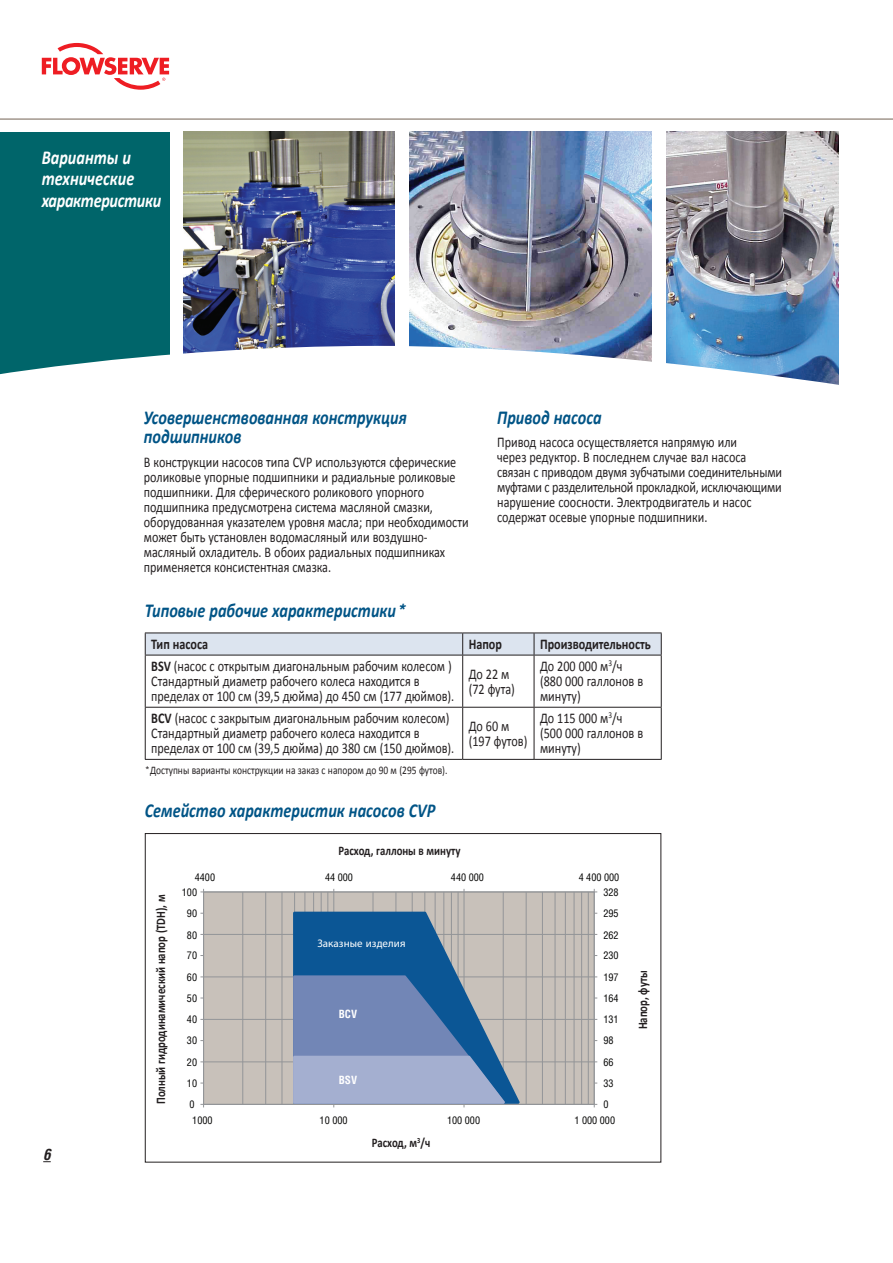
<style>
.page{position:relative;width:893px;height:1263px;background:#fff}
.page>*{position:absolute;margin:0;border:0;box-sizing:border-box;transform-origin:0 0}
.PB-Sub_Header{font:italic 700 19.8px/19.5px "Calibri";color:#005486;scale:.82 1}
.PB-Page_Title_White{font:italic 700 19.8px/21.6px "Calibri";color:#fff;scale:.82 1}
.t1{font:italic 700 condensed 15px "Helvetica LT Std";color:#231f20}
.PB-Body_Copy{font:14.85px/15px "Calibri";color:#231f20;scale:.82 1}
.PB-Body_Copy-2{font:700 14.85px "Calibri";color:#231f20;scale:.82 1}
.t2{font:700 13.2px "Calibri";color:#231f20;scale:.82 1}
.PB-Foot_Note{font:11.55px "Calibri";color:#231f20;scale:.82 1}
.t3{font:10.95px "Myriad Pro";letter-spacing:.01em;color:#fff}
.t4{font:700 condensed 10.95px "Helvetica LT Std";letter-spacing:.01em;color:#fff}
.t5{font:condensed 10.2px "Helvetica LT Std";color:#050504}
.s1{font-family:"Helvetica LT Std";font-stretch:condensed;font-size:18px}
.s2{font-weight:700}
.s3{font-family:"Helvetica LT Std";font-stretch:condensed;font-size:10.5px}
</style>
<div class="page">
<hr style="left:0;top:119px;width:892px;height:1px;background:#a1968b">
<svg style="left:42px;top:43px;width:127px;height:47px"></svg>
<img style="left:666px;top:132px;width:172px;height:214px">
<img style="left:409px;top:132px;width:242px;height:214px">
<img style="left:183px;top:132px;width:212px;height:214px">
<div style="left:0;top:132px;width:169px;height:253px;background:#00656a"></div>
<svg style="left:0;top:346px;width:839px;height:39px"></svg>
<hr style="left:145px;top:632px;width:317px;height:1px;background:#231f20">
<hr style="left:462px;top:632px;width:72px;height:1px;background:#231f20">
<hr style="left:534px;top:632px;width:127px;height:1px;background:#231f20">
<div style="left:145px;top:633px;width:516px;height:21px;background:#dce4ef"></div>
<hr style="left:145px;top:654px;width:317px;height:1px;background:#231f20">
<hr style="left:145px;top:655px;width:1px;height:52px;background:#231f20">
<hr style="left:462px;top:654px;width:72px;height:1px;background:#231f20">
<hr style="left:462px;top:655px;width:1px;height:52px;background:#231f20">
<hr style="left:534px;top:654px;width:127px;height:1px;background:#231f20">
<hr style="left:533px;top:655px;width:1px;height:52px;background:#231f20">
<hr style="left:660px;top:655px;width:1px;height:52px;background:#231f20">
<hr style="left:145px;top:707px;width:317px;height:1px;background:#231f20">
<hr style="left:145px;top:707px;width:1px;height:52px;background:#231f20">
<hr style="left:462px;top:707px;width:72px;height:1px;background:#231f20">
<hr style="left:462px;top:707px;width:1px;height:52px;background:#231f20">
<hr style="left:534px;top:707px;width:127px;height:1px;background:#231f20">
<hr style="left:533px;top:707px;width:1px;height:52px;background:#231f20">
<hr style="left:660px;top:707px;width:1px;height:52px;background:#231f20">
<hr style="left:145px;top:759px;width:317px;height:1px;background:#231f20">
<hr style="left:462px;top:759px;width:72px;height:1px;background:#231f20">
<hr style="left:534px;top:759px;width:127px;height:1px;background:#231f20">
<div style="left:395px;top:129px;width:14px;height:248px;background:#fff"></div>
<div style="left:651px;top:129px;width:14px;height:248px;background:#fff"></div>
<div style="left:203px;top:892px;width:391px;height:212px;background:#c8c1ba"></div>
<hr style="left:203px;top:891px;width:391px;height:1px;background:#939598">
<hr style="left:203px;top:934px;width:391px;height:1px;background:#939598">
<hr style="left:203px;top:976px;width:391px;height:1px;background:#939598">
<hr style="left:203px;top:1019px;width:391px;height:1px;background:#939598">
<hr style="left:203px;top:1061px;width:391px;height:1px;background:#939598">
<hr style="left:587px;top:892px;width:1px;height:212px;background:#939598">
<hr style="left:581px;top:892px;width:1px;height:212px;background:#939598">
<hr style="left:573px;top:892px;width:1px;height:212px;background:#939598">
<hr style="left:565px;top:892px;width:1px;height:212px;background:#939598">
<hr style="left:554px;top:892px;width:1px;height:212px;background:#939598">
<hr style="left:542px;top:892px;width:1px;height:212px;background:#939598">
<hr style="left:525px;top:892px;width:1px;height:212px;background:#939598">
<hr style="left:502px;top:892px;width:1px;height:212px;background:#939598">
<hr style="left:457px;top:892px;width:1px;height:212px;background:#939598">
<hr style="left:451px;top:892px;width:1px;height:212px;background:#939598">
<hr style="left:443px;top:892px;width:1px;height:212px;background:#939598">
<hr style="left:434px;top:892px;width:1px;height:212px;background:#939598">
<hr style="left:424px;top:892px;width:1px;height:212px;background:#939598">
<hr style="left:412px;top:892px;width:1px;height:212px;background:#939598">
<hr style="left:395px;top:892px;width:1px;height:212px;background:#939598">
<hr style="left:372px;top:892px;width:1px;height:212px;background:#939598">
<hr style="left:327px;top:892px;width:1px;height:212px;background:#939598">
<hr style="left:321px;top:892px;width:1px;height:212px;background:#939598">
<hr style="left:313px;top:892px;width:1px;height:212px;background:#939598">
<hr style="left:304px;top:892px;width:1px;height:212px;background:#939598">
<hr style="left:294px;top:892px;width:1px;height:212px;background:#939598">
<hr style="left:281px;top:892px;width:1px;height:212px;background:#939598">
<hr style="left:265px;top:892px;width:1px;height:212px;background:#939598">
<hr style="left:242px;top:892px;width:1px;height:212px;background:#939598">
<hr style="left:463px;top:892px;width:1px;height:212px;background:#939598">
<hr style="left:333px;top:892px;width:1px;height:212px;background:#939598">
<hr style="left:593px;top:892px;width:1px;height:212px;background:#939598">
<hr style="left:203px;top:1104px;width:391px;height:1px;background:#939598">
<svg style="left:293px;top:911px;width:226px;height:196px"></svg>
<p class="PB-Page_Title_White" style="left:42px;top:145px;width:147px">Варианты и технические характеристики</p>
<p class="PB-Sub_Header" style="left:144px;top:406px;width:322px">Усовершенствованная конструкция подшипников</p>
<p class="PB-Body_Copy" style="left:144px;top:454px;width:397px">В конструкции насосов типа CVP используются сферические роликовые упорные подшипники и радиальные роликовые подшипники. Для сферического роликового упорного подшипника предусмотрена система масляной смазки, оборудованная указателем уровня масла; при необходимости может быть установлен водомасляный или воздушно&shy;масляный охладитель. В обоих радиальных подшипниках применяется консистентная смазка.</p>
<p class="PB-Sub_Header" style="left:497px;top:406px;width:129px">Привод насоса</p>
<p class="PB-Body_Copy" style="left:497px;top:434px;width:349px">Привод насоса осуществляется напрямую или<br>через редуктор. В последнем случае вал насоса связан с приводом двумя зубчатыми соединительными муфтами с разделительной прокладкой, исключающими нарушение соосности. Электродвигатель и насос содержат осевые упорные подшипники.</p>
<p class="PB-Sub_Header" style="left:145px;top:599px;width:319px">Типовые рабочие характеристики<span class="s1">*</span></p>
<p class="PB-Body_Copy-2" style="left:151px;top:635px;width:71px">Тип насоса</p>
<p class="PB-Body_Copy-2" style="left:468px;top:635px;width:42px">Напор</p>
<p class="PB-Body_Copy-2" style="left:540px;top:635px;width:137px">Производительность</p>
<p class="PB-Body_Copy" style="left:151px;top:658px;width:368px"><span class="s2">BSV</span> (насос с открытым диагональным рабочим колесом )</p>
<p class="PB-Body_Copy" style="left:151px;top:673px;width:328px">Стандартный диаметр рабочего колеса находится в</p>
<p class="PB-Body_Copy" style="left:151px;top:688px;width:371px">пределах от 100 см (39,5 дюйма) до 450 см (177 дюймов).</p>
<p class="PB-Body_Copy" style="left:540px;top:658px;width:102px">До 200 000 м<sup>3</sup>/ч</p>
<p class="PB-Body_Copy" style="left:540px;top:673px;width:127px">(880 000 галлонов в минуту)</p>
<p class="PB-Body_Copy" style="left:468px;top:665px;width:58px">До 22 м (72 фута)</p>
<p class="PB-Body_Copy" style="left:151px;top:710px;width:365px"><span class="s2">BCV</span> (насос с закрытым диагональным рабочим колесом)</p>
<p class="PB-Body_Copy" style="left:151px;top:725px;width:371px">Стандартный диаметр рабочего колеса находится в пределах от 100 см (39,5 дюйма) до 380 см (150 дюймов).</p>
<p class="PB-Body_Copy" style="left:468px;top:717px;width:73px">До 60 м (197 футов)</p>
<p class="PB-Foot_Note" style="left:145px;top:762px;width:370px"><span class="s3">*</span>Доступны варианты конструкции на заказ с напором до 90 м (295 футов).</p>
<p class="PB-Sub_Header" style="left:145px;top:800px;width:355px">Семейство характеристик насосов CVP</p>
<p class="t2" style="left:338px;top:842px;width:150px">Расход, галлоны в минуту</p>
<p class="PB-Body_Copy" style="left:540px;top:710px;width:102px">До 115 000 м<sup>3</sup>/ч</p>
<p class="PB-Body_Copy" style="left:540px;top:725px;width:127px">(500 000 галлонов в минуту)</p>
<p class="t1" style="left:43px;top:1145px;width:9px">6</p>
<p class="t2" style="left:153px;top:1104px;width:257px;rotate:-90deg">Полный гидродинамический напор (TDH), м</p>
<p class="t5" style="left:195px;top:871px;width:22px">4400</p>
<p class="t5" style="left:325px;top:871px;width:29px">44 000</p>
<p class="t5" style="left:450px;top:871px;width:35px">440 000</p>
<p class="t5" style="left:578px;top:871px;width:42px">4 400 000</p>
<p class="t5" style="left:182px;top:886px;width:17px">100</p>
<p class="t5" style="left:603px;top:886px;width:17px">328</p>
<p class="t5" style="left:187px;top:907px;width:12px">90</p>
<p class="t5" style="left:603px;top:907px;width:17px">295</p>
<p class="t5" style="left:187px;top:928px;width:12px">80</p>
<p class="t3" style="left:317px;top:936px;width:90px">Заказные изделия</p>
<p class="t5" style="left:603px;top:928px;width:17px">262</p>
<p class="t5" style="left:187px;top:949px;width:12px">70</p>
<p class="t5" style="left:603px;top:949px;width:17px">230</p>
<p class="t5" style="left:187px;top:971px;width:12px">60</p>
<p class="t5" style="left:603px;top:971px;width:17px">197</p>
<p class="t5" style="left:187px;top:992px;width:12px">50</p>
<p class="t5" style="left:603px;top:992px;width:17px">164</p>
<p class="t5" style="left:187px;top:1013px;width:12px">40</p>
<p class="t4" style="left:338px;top:1007px;width:20px">BCV</p>
<p class="t5" style="left:603px;top:1013px;width:17px">131</p>
<p class="t5" style="left:187px;top:1033px;width:12px">30</p>
<p class="t5" style="left:603px;top:1033px;width:12px">98</p>
<p class="t5" style="left:187px;top:1055px;width:12px">20</p>
<p class="t5" style="left:603px;top:1055px;width:12px">66</p>
<p class="t5" style="left:187px;top:1076px;width:12px">10</p>
<p class="t4" style="left:338px;top:1073px;width:20px">BSV</p>
<p class="t5" style="left:603px;top:1076px;width:12px">33</p>
<p class="t5" style="left:189px;top:1098px;width:7px">0</p>
<p class="t5" style="left:603px;top:1098px;width:7px">0</p>
<p class="t5" style="left:192px;top:1113px;width:22px">1000</p>
<p class="t5" style="left:319px;top:1113px;width:29px">10 000</p>
<p class="t5" style="left:447px;top:1113px;width:35px">100 000</p>
<p class="t5" style="left:574px;top:1113px;width:42px">1 000 000</p>
<p class="t2" style="left:371px;top:1134px;width:73px">Расход, м<sup>3</sup>/ч</p>
<p class="t2" style="left:634px;top:1029px;width:73px;rotate:-90deg">Напор, футы</p>
</div>
